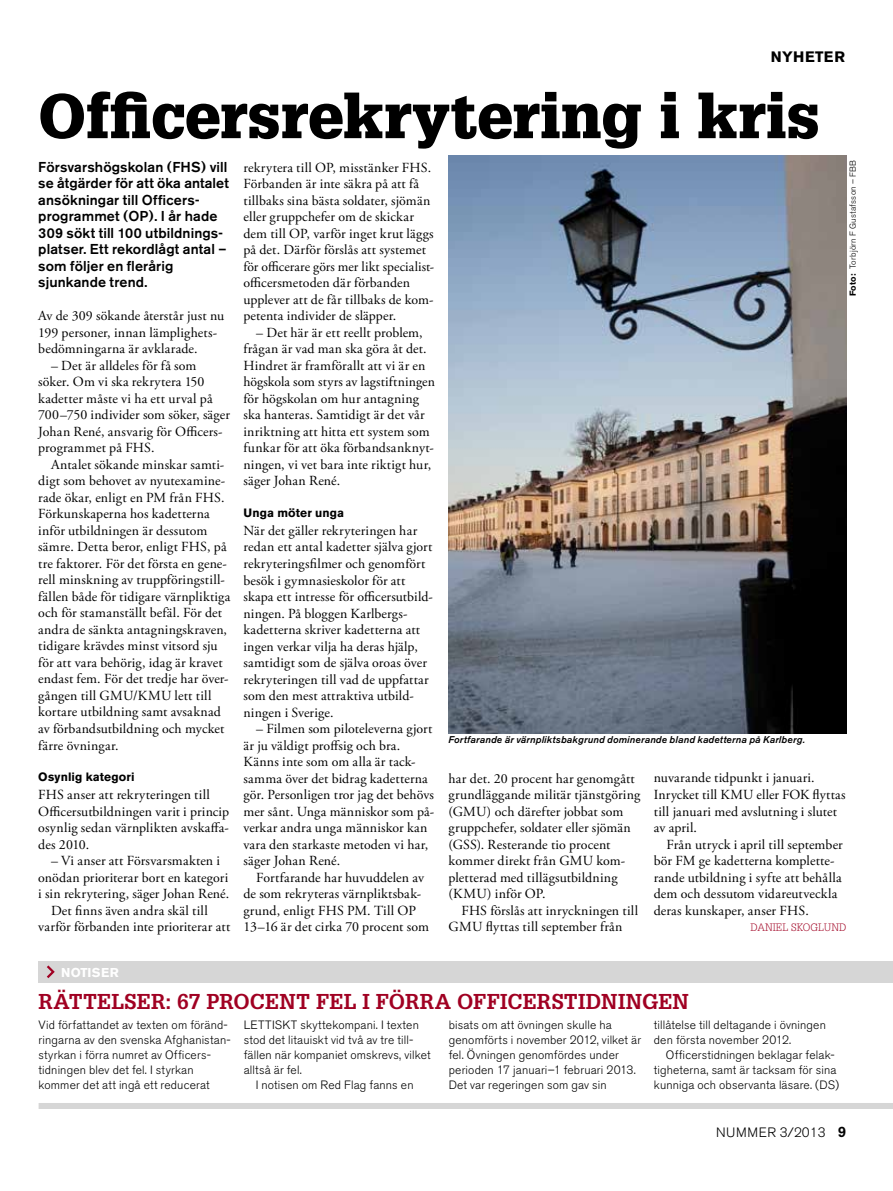
<style>
.page{position:relative;width:893px;height:1191px;background:#fff}
.page>*{position:absolute;margin:0;border:0;box-sizing:border-box;transform-origin:0 0}
.t1{font:900 61.5px "Glypha";letter-spacing:.005em;color:#000}
.t2{font:700 21px "Glypha";letter-spacing:.01em;color:#a00022}
.t3{font:700 15px "Akzidenz Grotesk BE";color:#000}
.t4{font:500 14.25px/16.5px "Akzidenz Grotesk BE";letter-spacing:.01em;color:#000}
.t5{font:13.8px/16.5px "Adobe Garamond Pro";letter-spacing:.01em;color:#000}
.t6{font:300 13.5px "Akzidenz Grotesk BE";letter-spacing:.02em;color:#000}
.t7{font:700 12.75px "Akzidenz Grotesk BE";color:#fff}
.t8{font:300 12px/15px "Akzidenz Grotesk BE";letter-spacing:.015em;color:#000}
.t9{font:700 12px "Akzidenz Grotesk BE";letter-spacing:.01em;color:#000}
.t10{font:300 10.5px "Glypha";letter-spacing:.01em;color:#a00022}
.t11{font:italic 500 9.75px "Akzidenz Grotesk BE";letter-spacing:.02em;color:#000}
.t12{font:300 8.7px "Akzidenz Grotesk BE";letter-spacing:.025em;color:#000}
.s1{font-weight:700}
.s2{font-weight:500;font-size:15px}
</style>
<div class="page">
<img style="left:449px;top:155px;width:397px;height:578px">
<div style="left:39px;top:1103px;width:854px;height:6px;background:#d6d6d6"></div>
<div style="left:38px;top:961px;width:855px;height:21px;background:#d6d6d6"></div>
<svg style="left:47px;top:965px;width:8px;height:13px"></svg>
<p class="t3" style="left:771px;top:48px;width:34px">Nyheter</p>
<h1 class="t1" style="left:38px;top:79px;width:783px">Officersrekrytering i kris</h1>
<p class="t4" style="left:38px;top:158px;width:192px">Försvarshögskolan (FHS) vill se åtgärder för att öka antalet ansökningar till Officers&shy;programmet (OP). I år hade<br>309 sökt till 100 utbildnings&shy;platser. Ett rekordlågt antal – som följer en flerårig sjunkande trend.</p>
<p class="t5" style="left:38px;top:308px;width:187px">Av de 309 sökande återstår just nu<br>199 personer, innan lämplighets&shy;bedömningarna är avklarade.</p>
<p class="t5" style="left:38px;top:358px;width:193px;text-indent:13px">– Det är alldeles för få som söker. Om vi ska rekrytera 150 kadetter måste vi ha ett urval på<br>700–750 individer som söker, säger<br>Johan René, ansvarig för Officers&shy;programmet på FHS.</p>
<p class="t5" style="left:38px;top:457px;width:194px;text-indent:13px">Antalet sökande minskar samti&shy;digt som behovet av nyutexamine&shy;rade ökar, enligt en PM från FHS.<br>Förkunskaperna hos kadetterna inför utbildningen är dessutom sämre. Detta beror, enligt FHS, på tre faktorer. För det första en gene&shy;rell minskning av truppföringstill&shy;fällen både för tidigare värnpliktiga och för stamanställt befäl. För det andra de sänkta antagningskraven, tidigare krävdes minst vitsord sju för att vara behörig, idag är kravet endast fem. För det tredje har över&shy;gången till GMU/KMU lett till kortare utbildning samt avsaknad av förbandsutbildning och mycket färre övningar.</p>
<p class="t9" style="left:38px;top:770px;width:98px">Osynlig kategori</p>
<p class="t5" style="left:38px;top:787px;width:192px">FHS anser att rekryteringen till<br>Officersutbildningen varit i princip osynlig sedan värnplikten avskaffa&shy;des 2010.</p>
<p class="t5" style="left:51px;top:853px;width:171px">– Vi anser att Försvarsmakten i</p>
<p class="t5" style="left:38px;top:869px;width:192px">onödan prioriterar bort en kategori</p>
<p class="t5" style="left:38px;top:886px;width:192px">i sin rekrytering, säger Johan René.</p>
<p class="t5" style="left:51px;top:902px;width:158px">Det finns även andra skäl till</p>
<p class="t5" style="left:38px;top:919px;width:194px">varför förbanden inte prioriterar att</p>
<p class="t12" style="left:848px;top:296px;width:138px;rotate:-90deg"><span class="s1">Foto:</span> Torbjörn F Gustafsson – FBB</p>
<p class="t5" style="left:243px;top:160px;width:192px">rekrytera till OP, misstänker FHS.<br>Förbanden är inte säkra på att få tillbaks sina bästa soldater, sjömän eller gruppchefer om de skickar dem till OP, varför inget krut läggs på det. Därför förslås att systemet för officerare görs mer likt specialist&shy;officersmetoden där förbanden upplever att de får tillbaks de kom&shy;petenta individer de släpper.</p>
<p class="t5" style="left:243px;top:325px;width:193px;text-indent:13px">– Det här är ett reellt problem, frågan är vad man ska göra åt det.<br>Hindret är framförallt att vi är en högskola som styrs av lagstiftningen för högskolan om hur antagning ska hanteras. Samtidigt är det vår inriktning att hitta ett system som funkar för att öka förbandsanknyt&shy;ningen, vi vet bara inte riktigt hur, säger Johan René.</p>
<p class="t9" style="left:243px;top:506px;width:102px">Unga möter unga</p>
<p class="t5" style="left:243px;top:523px;width:191px">När det gäller rekryteringen har redan ett antal kadetter själva gjort rekryteringsfilmer och genomfört besök i gymnasieskolor för att skapa ett intresse för officersutbild&shy;ningen. På bloggen Karlbergs&shy;kadetterna skriver kadetterna att ingen verkar vilja ha deras hjälp, samtidigt som de själva oroas över rekryteringen till vad de uppfattar som den mest attraktiva utbild&shy;ningen i Sverige.</p>
<p class="t5" style="left:243px;top:721px;width:192px;text-indent:13px">– Filmen som piloteleverna gjort är ju väldigt proffsig och bra.<br>Känns inte som om alla är tack&shy;samma över det bidrag kadetterna gör. Personligen tror jag det behövs mer sånt. Unga människor som på&shy;verkar andra unga människor kan vara den starkaste metoden vi har, säger Johan René.</p>
<p class="t5" style="left:243px;top:869px;width:187px;text-indent:13px">Fortfarande har huvuddelen av de som rekryteras värnpliktsbak&shy;grund, enligt FHS PM. Till OP<br>13–16 är det cirka 70 procent som</p>
<p class="t11" style="left:449px;top:734px;width:358px">Fortfarande är värnpliktsbakgrund dominerande bland kadetterna på Karlberg.</p>
<p class="t5" style="left:654px;top:770px;width:193px">nuvarande tidpunkt i januari.<br>Inrycket till KMU eller FOK flyttas till januari med avslutning i slutet av april.</p>
<p class="t5" style="left:654px;top:836px;width:190px;text-indent:13px">Från utryck i april till september bör FM ge kadetterna komplette&shy;rande utbildning i syfte att behålla dem och dessutom vidareutveckla deras kunskaper, anser FHS.</p>
<p class="t10" style="left:750px;top:921px;width:97px">DANIEL SKOGLUND</p>
<p class="t5" style="left:449px;top:770px;width:193px">har det. 20 procent har genomgått grundläggande militär tjänstgöring (GMU) och därefter jobbat som gruppchefer, soldater eller sjömän (GSS). Resterande tio procent kommer direkt från GMU kom&shy;pletterad med tillägsutbildning (KMU) inför OP.</p>
<p class="t5" style="left:449px;top:902px;width:191px;text-indent:13px">FHS förslås att inryckningen till<br>GMU flyttas till september från</p>
<p class="t7" style="left:61px;top:965px;width:19px">Notiser</p>
<h2 class="t2" style="left:39px;top:988px;width:183px">RÄTTELSER: 67 PRO</h2>
<h2 class="t2" style="left:250px;top:988px;width:142px">CENT FEL I FÖRRA</h2>
<h2 class="t2" style="left:457px;top:988px;width:95px">OFFICERST</h2>
<h2 class="t2" style="left:578px;top:988px;width:112px">IDNINGEN</h2>
<p class="t8" style="left:39px;top:1017px;width:194px">Vid författandet av texten om föränd&shy;ringarna av den svenska Afghanistan&shy;styrkan i förra numret av Officers&shy;tidningen blev det fel. I styrkan kommer det att ingå ett reducerat</p>
<p class="t8" style="left:244px;top:1017px;width:14px">LETTIS</p>
<p class="t8" style="left:449px;top:1017px;width:194px">bisats om att övningen skulle ha genomförts i november 2012, vilket är fel. Övningen genomfördes under perioden 17 januari–1 februari 2013.<br>Det var regeringen som gav sin</p>
<p class="t8" style="left:654px;top:1017px;width:174px">tillåtelse till deltagande i övningen den första november 2012.</p>
<p class="t8" style="left:244px;top:1017px;width:188px;text-indent:39px">KT skyttekompani. I texten stod det litauiskt vid två av tre till&shy;fällen när kompaniet omskrevs, vilket alltså är fel.</p>
<p class="t8" style="left:256px;top:1077px;width:159px">I notisen om Red Flag fanns en</p>
<p class="t8" style="left:654px;top:1047px;width:187px;text-indent:12px">Officerstidningen beklagar felak&shy;tigheterna, samt är tacksam för sina kunniga och observanta läsare. (DS)</p>
<p class="t6" style="left:716px;top:1124px;width:132px">NUMMER 3/2013 <span class="s2">9</span></p>
</div>
